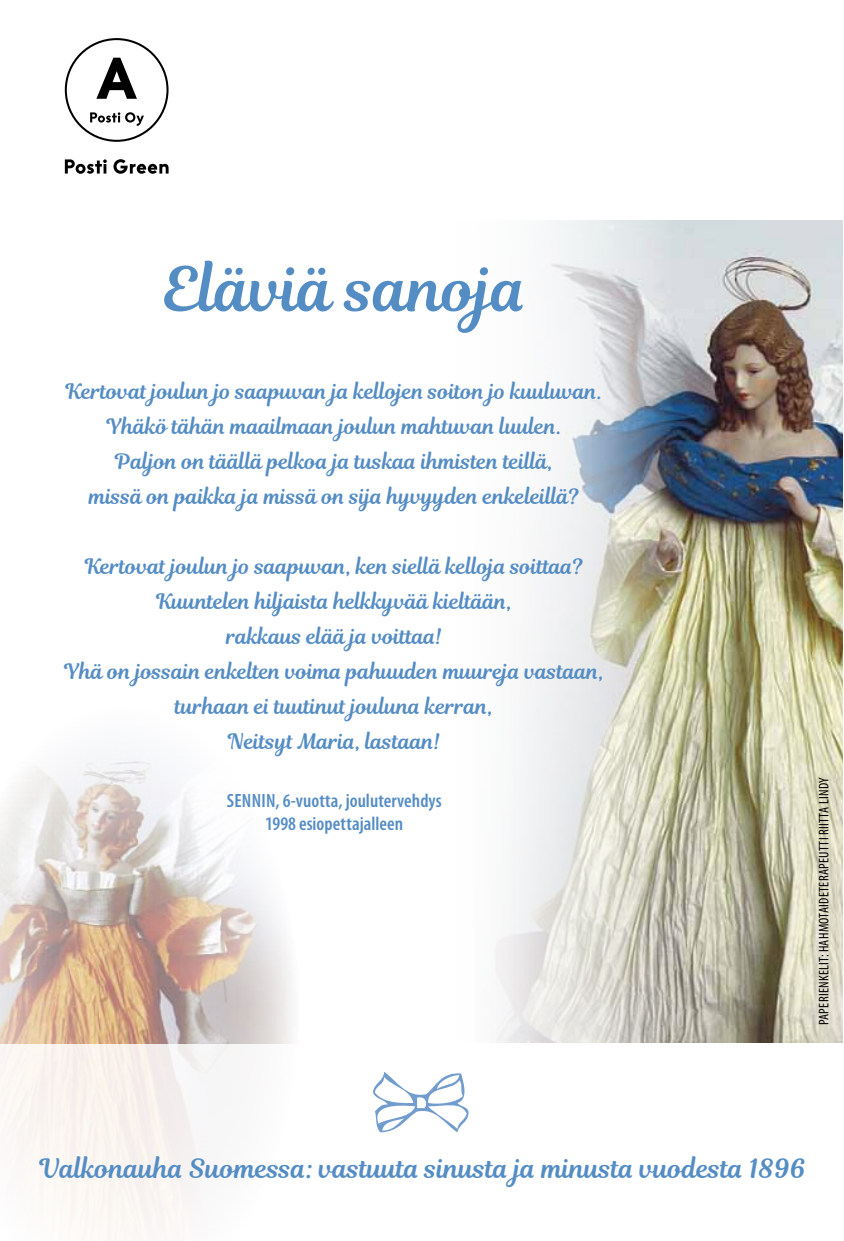
<style>
.page{position:relative;width:844px;height:1241px;background:#fff}
.page>*{position:absolute;margin:0;border:0;box-sizing:border-box;transform-origin:0 0}
.t1{font:61.25px "Magnolia Script";color:#548cc4}
.t2{font:26.25px "Magnolia Script";color:#548cc4}
.t3{font:21px/35px "Magnolia Script";color:#548cc4;text-align:center}
.t4{font:600 condensed 19.25px/22.8px "Myriad Pro";letter-spacing:.005em;color:#548cc4;text-align:center}
.t5{font:condensed 14px "Myriad Pro";letter-spacing:.02em;color:#000}
</style>
<div class="page">
<img style="left:0;top:755px;width:292px;height:288px">
<img style="left:495px;top:220px;width:347px;height:822px">
<svg style="left:65px;top:38px;width:103px;height:104px"></svg>
<svg style="left:65px;top:159px;width:42px;height:15px"></svg>
<svg style="left:113px;top:159px;width:55px;height:15px"></svg>
<svg style="left:373px;top:1072px;width:96px;height:60px"></svg>
<h1 class="t1" style="left:162px;top:245px;width:366px">Eläviä sanoja</h1>
<p class="t3" style="left:66px;top:374px;width:538px">Kertovat joulun jo saapuvan ja kellojen soiton jo kuuluvan.<br>Yhäkö tähän maailmaan joulun mahtuvan luulen.<br>Paljon on täällä pelkoa ja tuskaa ihmisten teillä,<br>missä on paikka ja missä on sija hyvyyden enkeleillä?</p>
<p class="t3" style="left:64px;top:549px;width:541px">Kertovat joulun jo saapuvan, ken siellä kelloja soittaa?<br>Kuuntelen hiljaista helkkyvää kieltään,<br>rakkaus elää ja voittaa!<br>Yhä on jossain enkelten voima pahuuden muureja vastaan, turhaan ei tuutinut jouluna kerran,<br>Neitsyt Maria, lastaan!</p>
<p class="t4" style="left:227px;top:788px;width:216px">SENNIN, 6-vuotta, joulutervehdys<br>1998 esiopettajalleen</p>
<p class="t5" style="left:815px;top:1024px;width:249px;rotate:-90deg">PAPERIENKELIT: HAHMOTAIDETERAPEUTTI RIITTA LINDY</p>
<p class="t2" style="left:40px;top:1149px;width:767px">Valkonauha Suomessa: vastuuta sinusta ja minusta vuodesta 1896</p>
</div>
